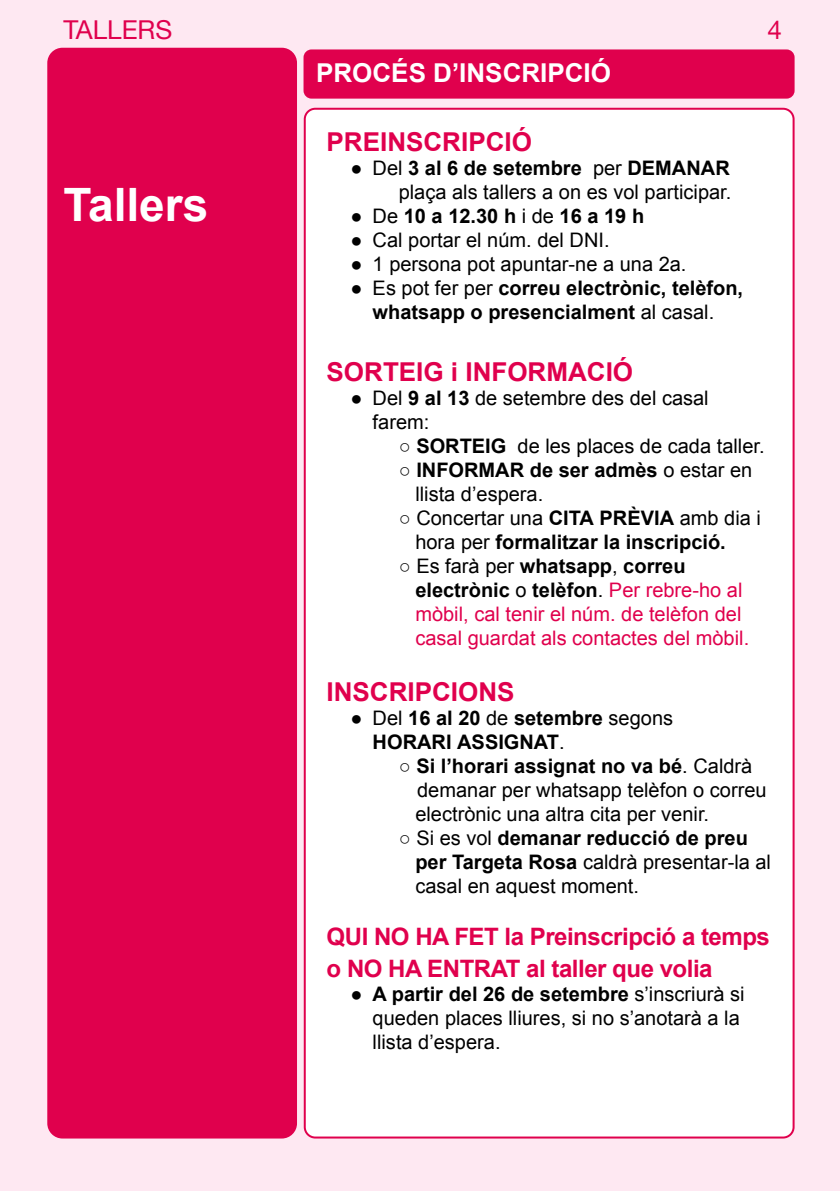
<style>
.page{position:relative;width:840px;height:1191px;background:#fff}
.page>*{position:absolute;margin:0;border:0;box-sizing:border-box;transform-origin:0 0}
.t1{font:700 46px "Arial";color:#fff}
.t2{font:700 26px "Arial";color:#e0004d}
.t3{font:700 26px "Arial";color:#fff}
.t4{font:26px "Helvetica Neue";color:#e0004d}
.t5{font:700 24px/31.2px "Arial";letter-spacing:-.02em;color:#e0004d}
.t6{font:20px/24px "Arial";color:#000}
.t7{font:700 20px/24px "Arial";color:#000}
.t8{font:20px/24px "Arial";color:#e0004d}
.s1{font-weight:700}
.s2{font-weight:400}
.s3{color:#000}
.s4{font-weight:700;color:#000}
</style>
<div class="page">
<div style="left:0;top:0;width:839px;height:1191px;background:#fee8f2"></div>
<div style="left:48px;top:49px;width:248px;height:1088px;background:#e0004d;border-radius:14px"></div>
<div style="left:47px;top:48px;width:250px;height:1090px;border:2px solid #e0004d;border-radius:14px"></div>
<div style="left:304px;top:50px;width:489px;height:48px;background:#e0004d;border-radius:7px"></div>
<div style="left:303px;top:49px;width:491px;height:50px;border:2px solid #e0004d;border-radius:7px"></div>
<div style="left:304px;top:109px;width:489px;height:1028px;background:#fff;border-radius:10px"></div>
<h2 class="t4" style="left:63px;top:11px;width:110px">TALLERS</h2>
<h1 class="t1" style="left:63px;top:175px;width:146px">Tallers</h1>
<h2 class="t3" style="left:315px;top:51px;width:189px">INSCRIPCIONS</h2>
<h2 class="t3" style="left:316px;top:55px;width:296px">PROCÉS D’INSCRIPCIÓ</h2>
<h2 class="t4" style="left:766px;top:11px;width:16px">4</h2>
<h2 class="t2" style="left:326px;top:124px;width:207px">PREINSCRIPCIÓ</h2>
<p class="t6" style="left:350px;top:156px;width:382px;text-align:right">● Del <span class="s1">3 al 6 de setembre</span> per <span class="s1">DEMANAR </span>plaça als tallers a on es vol participar.</p>
<p class="t7" style="left:350px;top:204px;width:295px"><span class="s2">● De</span> 10 a 12.30 h <span class="s2">i de</span> 16 a 19 h</p>
<p class="t6" style="left:350px;top:228px;width:260px">● Cal portar el núm. del DNI.</p>
<p class="t6" style="left:350px;top:252px;width:337px">● 1 persona pot apuntar-ne a una 2a.</p>
<p class="t7" style="left:350px;top:276px;width:394px;text-align:center"><span class="s2">● Es pot fer per</span> correu electrònic, telèfon, whatsapp o presencialment <span class="s2">al casal.</span></p>
<h2 class="t2" style="left:326px;top:355px;width:308px">SORTEIG i INFORMACIÓ</h2>
<p class="t6" style="left:372px;top:386px;width:337px;text-indent:-22px">● Del <span class="s1">9 al 13</span> de setembre des del casal farem:</p>
<p class="t6" style="left:398px;top:434px;width:367px">○ <span class="s1">SORTEIG</span> de les places de cada taller.</p>
<p class="t6" style="left:415px;top:458px;width:338px;text-indent:-17px">○ <span class="s1">INFORMAR de ser admès</span> o estar en llista d’espera.</p>
<p class="t7" style="left:415px;top:507px;width:347px;text-indent:-17px"><span class="s2">○ Concertar una</span> CITA PRÈVIA <span class="s2">amb dia i hora per</span> formalitzar la inscripció.</p>
<p class="t8" style="left:415px;top:554px;width:335px;text-indent:-17px"><span class="s3">○ Es farà per</span> <span class="s4">whatsapp</span><span class="s3">,</span> <span class="s4">correu electrònic</span> <span class="s3">o</span> <span class="s4">telèfon</span><span class="s3">.</span> Per rebre-ho al mòbil, cal tenir el núm. de telèfon del casal guardat als contactes del mòbil.</p>
<h2 class="t2" style="left:326px;top:674px;width:189px">INSCRIPCIONS</h2>
<p class="t7" style="left:372px;top:706px;width:302px;text-indent:-22px"><span class="s2">● Del</span> 16 al 20 <span class="s2">de</span> setembre <span class="s2">segons<br></span>HORARI ASSIGNAT<span class="s2">.</span></p>
<p class="t6" style="left:415px;top:754px;width:352px;text-indent:-17px">○ <span class="s1">Si l’horari assignat no va bé</span>. Caldrà demanar per whatsapp telèfon o correu electrònic una altra cita per venir.</p>
<p class="t6" style="left:415px;top:826px;width:357px;text-indent:-17px">○ Si es vol <span class="s1">demanar reducció de preu per Targeta Rosa</span> caldrà presentar-la al casal en aquest moment.</p>
<p class="t5" style="left:326px;top:922px;width:444px">QUI NO HA FET la Preinscripció a temps o NO HA ENTRAT al taller que volia</p>
<p class="t6" style="left:372px;top:982px;width:373px;text-indent:-22px">● <span class="s1">A partir del 26 de setembre</span> s’inscriurà si queden places lliures, si no s’anotarà a la llista d’espera.</p>
</div>
